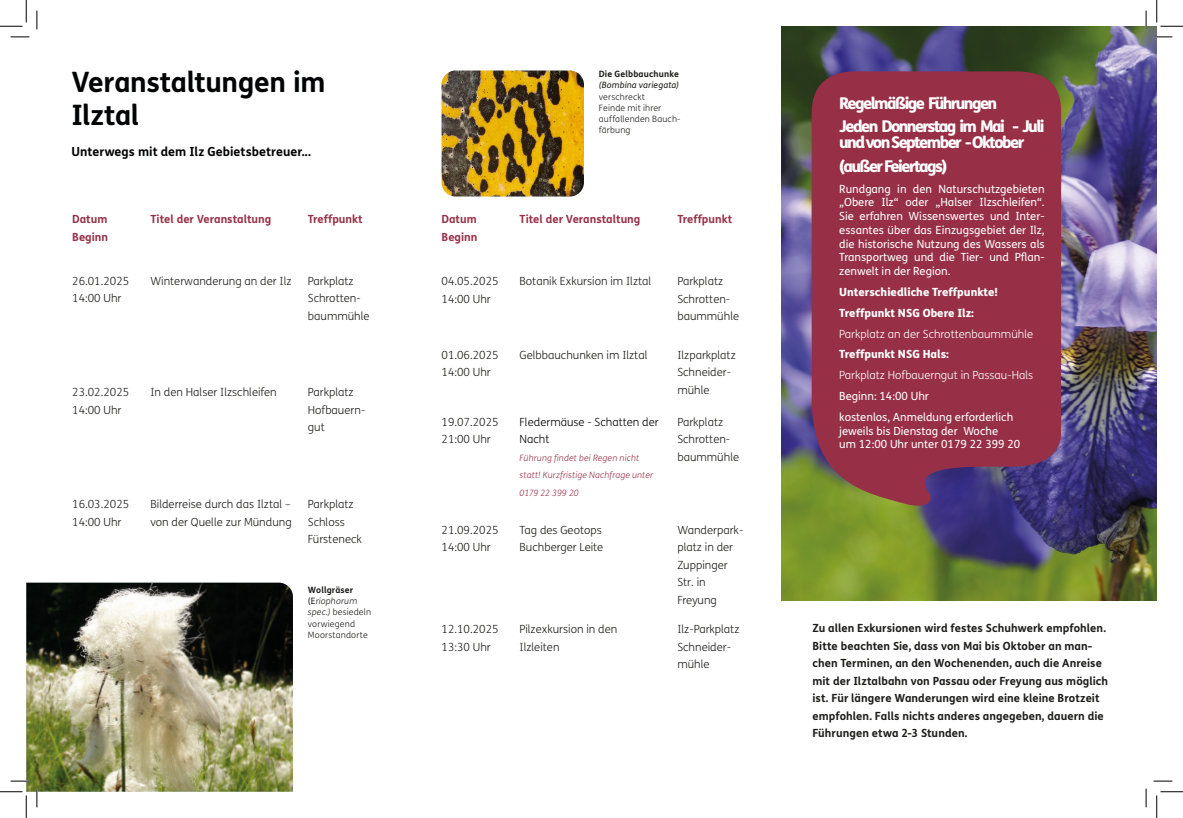
<style>
.page{position:relative;width:1183px;height:818px;background:#fff}
.page>*{position:absolute;margin:0;border:0;box-sizing:border-box;transform-origin:0 0}
.t1{font:700 28.12px/33.1px "FS Me";letter-spacing:-.01em;color:#020304}
.t2{font:800 16.25px/23.4px "FS Me";letter-spacing:-.1em;color:#fff}
.t3{font:700 12.5px "FS Me";color:#020304}
.t4{font:300 11.25px/17.5px "FS Me";color:#1d1d1b}
.t5{font:11.25px/13.8px "FS Me";color:#fff}
.t6{font:700 11.25px/17.5px "FS Me";letter-spacing:.005em;color:#1d1d1b}
.t7{font:700 11.25px/17.5px "FS Me";color:#973047}
.t8{font:800 11.25px/20.9px "FS Me";color:#fff}
.t9{font:300 11.25px "FS Me";color:#fff}
.t10{font:300 11.25px/17.5px "FS Me";color:#020304}
.t11{font:300 8.75px/11.2px "FS Me";letter-spacing:.015em;color:#1d1d1b}
.t12{font:italic 300 8.75px/17.5px "FS Me";letter-spacing:.015em;color:#973047}
.t13{font:italic 8.75px "FS Me";letter-spacing:.015em;color:#1d1d1b}
.t14{font:700 8.75px "FS Me";letter-spacing:.015em;color:#1d1d1b}
.s1{font-weight:700}
.s2{font-weight:400}
.s3{font-style:italic}
</style>
<div class="page">
<img style="left:781px;top:26px;width:376px;height:575px">
<img style="left:441px;top:71px;width:143px;height:125px">
<img style="left:26px;top:583px;width:267px;height:209px">
<svg style="left:811px;top:71px;width:250px;height:438px;background:#903349"></svg>
<svg style="left:11px;top:36px;width:18px;height:2px"></svg>
<svg style="left:1153px;top:36px;width:19px;height:2px"></svg>
<svg style="left:11px;top:780px;width:18px;height:2px"></svg>
<svg style="left:1153px;top:780px;width:19px;height:2px"></svg>
<svg style="left:36px;top:11px;width:2px;height:18px"></svg>
<svg style="left:36px;top:788px;width:2px;height:19px"></svg>
<svg style="left:1145px;top:11px;width:2px;height:18px"></svg>
<svg style="left:1145px;top:788px;width:2px;height:19px"></svg>
<svg style="left:0;top:0;width:27px;height:27px"></svg>
<svg style="left:0;top:791px;width:27px;height:27px"></svg>
<svg style="left:1156px;top:0;width:27px;height:27px"></svg>
<svg style="left:1156px;top:791px;width:27px;height:27px"></svg>
<h1 class="t1" style="left:71px;top:64px;width:256px">Veranstaltungen im<br>Ilztal</h1>
<p class="t3" style="left:71px;top:142px;width:241px">Unterwegs mit dem Ilz Gebietsbetreuer...</p>
<p class="t7" style="left:72px;top:210px;width:37px">Datum<br>Beginn</p>
<p class="t7" style="left:150px;top:210px;width:122px">Titel der Veranstaltung</p>
<p class="t7" style="left:308px;top:210px;width:56px">Treffpunkt</p>
<p class="t14" style="left:599px;top:67px;width:81px">Die Gelbbauchunke</p>
<p class="t13" style="left:599px;top:79px;width:82px">(Bombina variegata)</p>
<p class="t11" style="left:599px;top:91px;width:83px">verschreckt<br>Feinde mit ihrer auffallenden Bauch&shy;färbung</p>
<p class="t7" style="left:441px;top:210px;width:37px">Datum<br>Beginn</p>
<p class="t7" style="left:520px;top:210px;width:122px">Titel der Veranstaltung</p>
<p class="t7" style="left:677px;top:210px;width:56px">Treffpunkt</p>
<p class="t4" style="left:72px;top:272px;width:59px">26.01.2025<br>14:00 Uhr</p>
<p class="t4" style="left:150px;top:272px;width:143px">Winterwanderung an der Ilz</p>
<p class="t4" style="left:308px;top:272px;width:63px">Parkplatz<br>Schrotten&shy;baummühle</p>
<p class="t4" style="left:441px;top:272px;width:59px">04.05.2025<br>14:00 Uhr</p>
<p class="t4" style="left:520px;top:272px;width:133px">Botanik Exkursion im Ilztal</p>
<p class="t4" style="left:677px;top:272px;width:63px">Parkplatz<br>Schrotten&shy;baummühle</p>
<p class="t4" style="left:72px;top:383px;width:59px">23.02.2025<br>14:00 Uhr</p>
<p class="t4" style="left:150px;top:383px;width:128px">In den Halser Ilzschleifen</p>
<p class="t4" style="left:308px;top:383px;width:59px">Parkplatz<br>Hofbauern&shy;gut</p>
<p class="t4" style="left:72px;top:495px;width:59px">16.03.2025<br>14:00 Uhr</p>
<p class="t4" style="left:150px;top:495px;width:143px">Bilderreise durch das Ilztal – von der Quelle zur Mündung</p>
<p class="t4" style="left:308px;top:495px;width:55px">Parkplatz<br>Schloss<br>Fürsteneck</p>
<p class="t11" style="left:308px;top:584px;width:65px"><span class="s1">Wollgräser </span><span class="s2">(E</span><span class="s3">riophorum spec.)</span> besiedeln vorwiegend<br>Moorstandorte</p>
<p class="t4" style="left:441px;top:346px;width:59px">01.06.2025<br>14:00 Uhr</p>
<p class="t4" style="left:520px;top:346px;width:129px">Gelbbauchunken im Ilztal</p>
<p class="t4" style="left:677px;top:346px;width:60px">Ilzparkplatz<br>Schneider&shy;mühle</p>
<p class="t4" style="left:441px;top:413px;width:59px">19.07.2025<br>21:00 Uhr</p>
<p class="t10" style="left:520px;top:413px;width:141px">Fledermäuse - Schatten der<br>Nacht</p>
<p class="t12" style="left:519px;top:448px;width:135px">Führung findet bei Regen nicht statt! Kurzfristige Nachfrage unter<br>0179 22 399 20</p>
<p class="t4" style="left:677px;top:412px;width:63px">Parkplatz<br>Schrotten&shy;baummühle</p>
<p class="t4" style="left:441px;top:521px;width:59px">21.09.2025<br>14:00 Uhr</p>
<p class="t4" style="left:520px;top:521px;width:85px">Tag des Geotops<br>Buchberger Leite</p>
<p class="t4" style="left:677px;top:521px;width:67px">Wanderpark&shy;platz in der<br>Zuppinger<br>Str. in<br>Freyung</p>
<p class="t4" style="left:441px;top:620px;width:59px">12.10.2025<br>13:30 Uhr</p>
<p class="t4" style="left:520px;top:620px;width:99px">Pilzexkursion in den<br>Ilzleiten</p>
<p class="t4" style="left:677px;top:620px;width:64px">Ilz-Parkplatz<br>Schneider&shy;mühle</p>
<h2 class="t2" style="left:839px;top:91px;width:207px">Regelmäßige Führungen<br>Jeden Donnerstag im Mai - Juli</h2>
<h2 class="t2" style="left:839px;top:130px;width:187px">und von September - Oktober (außer Feiertags)</h2>
<p class="t5" style="left:839px;top:182px;width:207px;text-align:justify">Rundgang in den Naturschutzgebieten „Obere Ilz“ oder „Halser Ilzschleifen“.<br>Sie erfahren Wissenswertes und Inter&shy;essantes über das Einzugsgebiet der Ilz, die historische Nutzung des Wassers als Transportweg und die Tier- und Pflan&shy;zenwelt in der Region.</p>
<p class="t8" style="left:839px;top:281px;width:160px">Unterschiedliche Treffpunkte!<br>Treffpunkt NSG Obere Ilz:</p>
<p class="t9" style="left:839px;top:326px;width:195px">Parkplatz an der Schrottenbaummühle</p>
<p class="t8" style="left:839px;top:343px;width:111px">Treffpunkt NSG Hals:</p>
<p class="t9" style="left:839px;top:368px;width:196px">Parkplatz Hofbauerngut in Passau-Hals</p>
<p class="t5" style="left:839px;top:385px;width:176px;line-height:20.9px">Beginn: 14:00 Uhr<br>kostenlos, Anmeldung erforderlich</p>
<p class="t5" style="left:839px;top:424px;width:182px">jeweils bis Dienstag der Woche<br>um 12:00 Uhr unter 0179 22 399 20</p>
<p class="t6" style="left:812px;top:619px;width:297px">Zu allen Exkursionen wird festes Schuhwerk empfohlen.<br>Bitte beachten Sie, dass von Mai bis Oktober an man&shy;chen Terminen, an den Wochenenden, auch die Anreise mit der Ilztalbahn von Passau oder Freyung aus möglich ist. Für längere Wanderungen wird eine kleine Brotzeit empfohlen. Falls nichts anderes angegeben, dauern die Führungen etwa 2-3 Stunden.</p>
</div>
